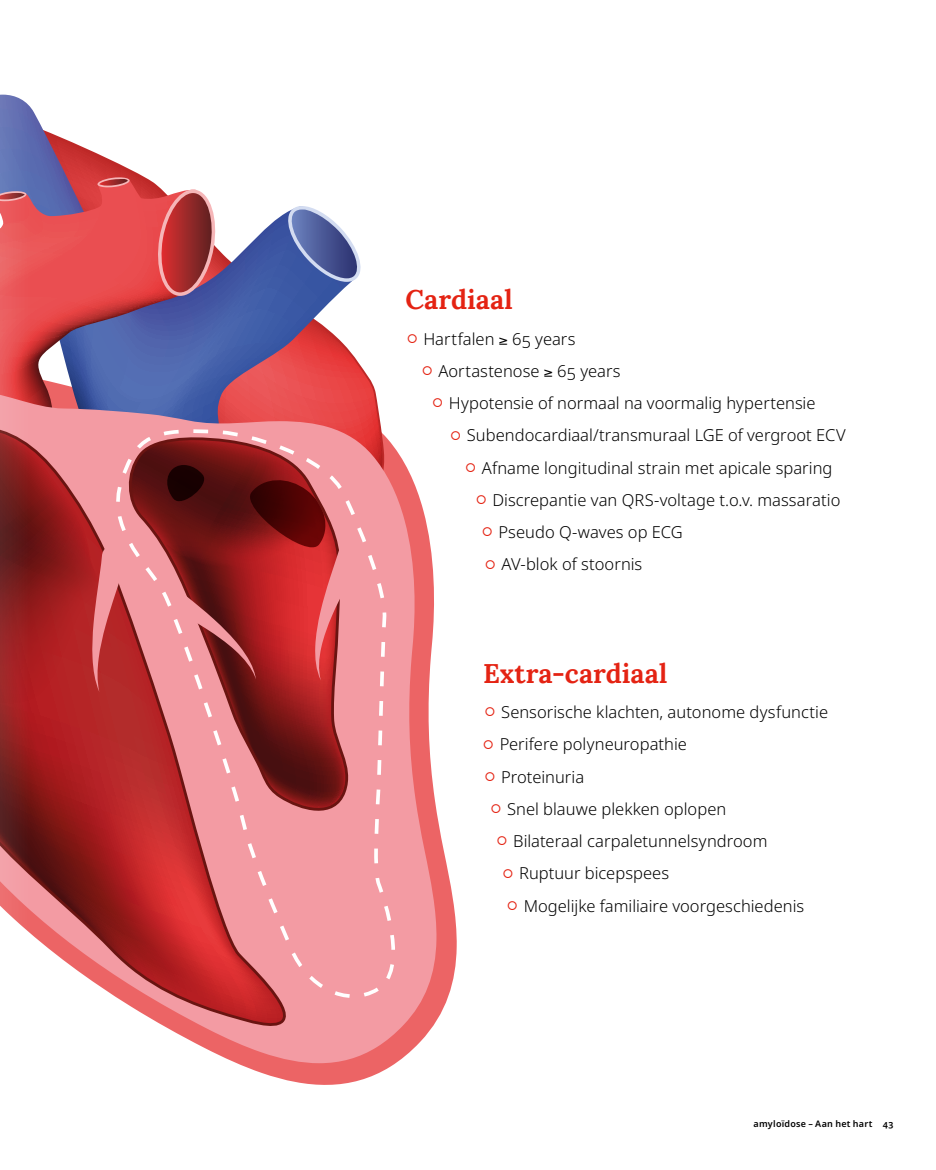
<style>
.page{position:relative;width:936px;height:1170px;background:#fff}
.page>*{position:absolute;margin:0;border:0;box-sizing:border-box;transform-origin:0 0}
.t1{font:27px "Lora";color:#e42313}
.t2{font:300 16.5px "Noto Sans";color:#000}
.t3{font:600 9px "Noto Sans";letter-spacing:.025em;color:#000}
.s1{font-size:24px;color:#e42313}
</style>
<div class="page">
<svg style="left:236px;top:814px;width:220px;height:270px"></svg>
<svg style="left:77px;top:144px;width:280px;height:247px"></svg>
<svg style="left:283px;top:206px;width:78px;height:76px"></svg>
<svg style="left:77px;top:178px;width:119px;height:213px;background:#9c597c"></svg>
<svg style="left:154px;top:189px;width:65px;height:107px;background:#b85156"></svg>
<svg style="left:96px;top:177px;width:35px;height:10px"></svg>
<svg style="left:77px;top:391px;width:360px;height:672px"></svg>
<svg style="left:77px;top:420px;width:221px;height:609px"></svg>
<svg style="left:77px;top:423px;width:289px;height:282px;background:#d36166"></svg>
<svg style="left:107px;top:427px;width:302px;height:586px;background:#c96267"></svg>
<svg style="left:0;top:94px;width:77px;height:876px;background:#ae4d55"></svg>
<h1 class="t1" style="left:405px;top:279px;width:109px">Cardiaal</h1>
<p class="t2" style="left:405px;top:329px;width:171px"><span class="s1">⸰</span> Hartfalen ≥ 65 years</p>
<p class="t2" style="left:420px;top:361px;width:202px"><span class="s1">⸰</span> Aortastenose ≥ 65 years</p>
<p class="t2" style="left:431px;top:393px;width:386px"><span class="s1">⸰</span> Hypotensie of normaal na voormalig hypertensie</p>
<p class="t2" style="left:449px;top:426px;width:398px"><span class="s1">⸰</span> Subendocardiaal/transmuraal LGE of vergroot ECV</p>
<p class="t2" style="left:464px;top:458px;width:370px"><span class="s1">⸰</span> Afname longitudinal strain met apicale sparing</p>
<p class="t2" style="left:474px;top:490px;width:367px"><span class="s1">⸰</span> Discrepantie van QRS-voltage t.o.v. massaratio</p>
<p class="t2" style="left:480px;top:522px;width:204px"><span class="s1">⸰</span> Pseudo Q-waves op ECG</p>
<p class="t2" style="left:483px;top:555px;width:160px"><span class="s1">⸰</span> AV-blok of stoornis</p>
<h1 class="t1" style="left:483px;top:652px;width:186px">Extra-cardiaal</h1>
<p class="t2" style="left:483px;top:702px;width:346px"><span class="s1">⸰</span> Sensorische klachten, autonome dysfunctie</p>
<p class="t2" style="left:481px;top:735px;width:207px"><span class="s1">⸰</span> Perifere polyneuropathie</p>
<p class="t2" style="left:483px;top:767px;width:102px"><span class="s1">⸰</span> Proteinuria</p>
<p class="t2" style="left:489px;top:799px;width:239px"><span class="s1">⸰</span> Snel blauwe plekken oplopen</p>
<p class="t2" style="left:495px;top:831px;width:274px"><span class="s1">⸰</span> Bilateraal carpaletunnelsyndroom</p>
<p class="t2" style="left:501px;top:864px;width:169px"><span class="s1">⸰</span> Ruptuur bicepspees</p>
<p class="t2" style="left:505px;top:896px;width:300px"><span class="s1">⸰</span> Mogelijke familiaire voorgeschiedenis</p>
<p class="t3" style="left:753px;top:1118px;width:141px">amyloïdose – Aan het hart 43</p>
</div>
